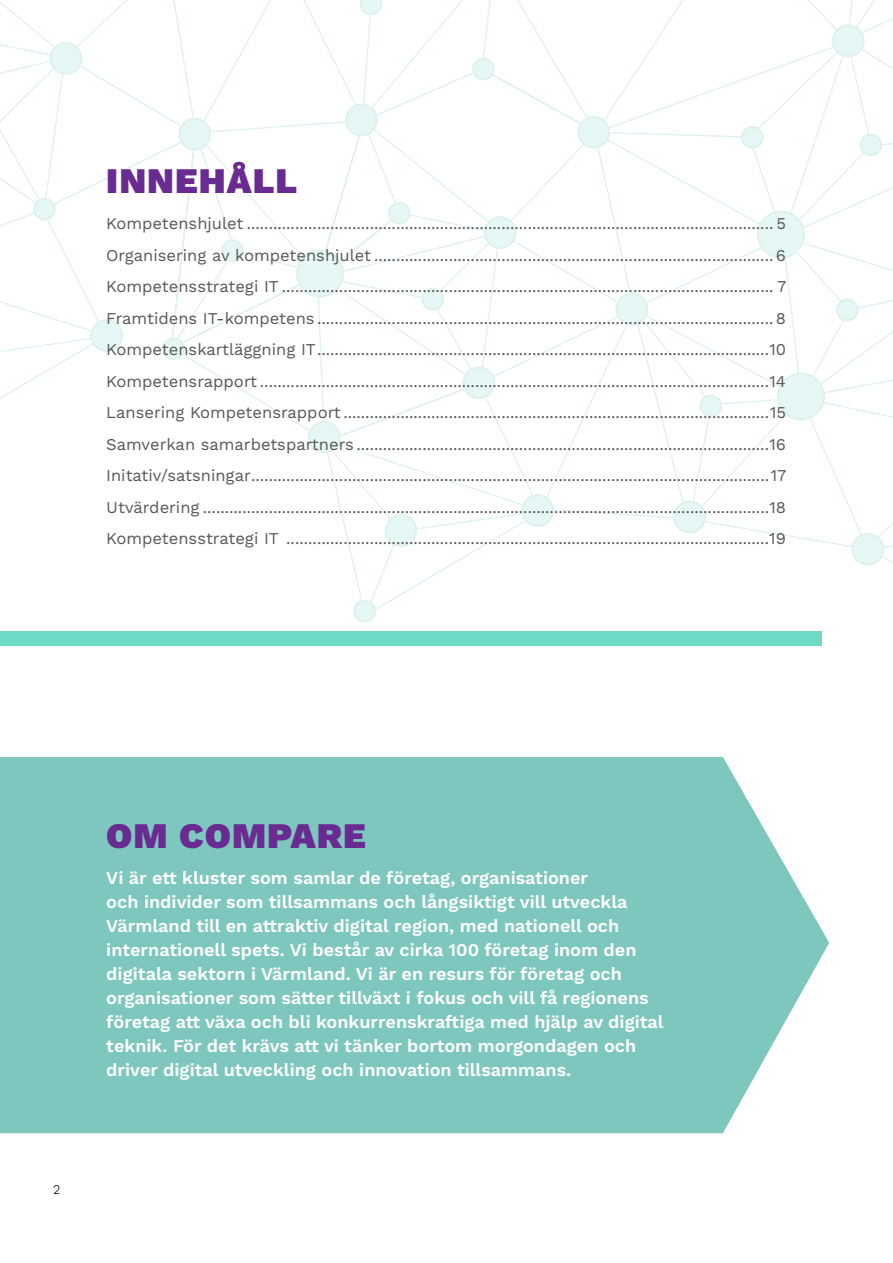
<style>
.page{position:relative;width:893px;height:1263px;background:#fff}
.page>*{position:absolute;margin:0;border:0;box-sizing:border-box;transform-origin:0 0}
.t1{font:900 36px "Work Sans";letter-spacing:.03em;color:#692b91}
.t2{font:600 18px/24px "Work Sans";color:#fff}
.t3{font:16.5px/31.5px "Work Sans";color:#575756;text-align:justify}
.t4{font:300 13.5px "Work Sans";color:#000;scale:.95 1}
</style>
<div class="page">
<svg style="left:0;top:0;width:893px;height:617px"></svg>
<svg style="left:730px;top:0;width:163px;height:80px"></svg>
<div style="left:50px;top:42px;width:32px;height:33px;background:#e5f8f5;border:2px solid #7dc7be;border-radius:50%"></div>
<div style="left:178px;top:118px;width:33px;height:33px;background:#e5f8f5;border:2px solid #7dc7be;border-radius:50%"></div>
<div style="left:345px;top:104px;width:33px;height:32px;background:#e5f8f5;border:2px solid #7dc7be;border-radius:50%"></div>
<div style="left:832px;top:24px;width:32px;height:33px;background:#e5f8f5;border:2px solid #7dc7be;border-radius:50%"></div>
<div style="left:484px;top:216px;width:32px;height:33px;background:#e5f8f5;border:2px solid #7dc7be;border-radius:50%"></div>
<div style="left:615px;top:293px;width:33px;height:32px;background:#e5f8f5;border:2px solid #7dc7be;border-radius:50%"></div>
<div style="left:577px;top:116px;width:33px;height:33px;background:#e5f8f5;border:2px solid #7dc7be;border-radius:50%"></div>
<div style="left:90px;top:319px;width:33px;height:33px;background:#e5f8f5;border:2px solid #7dc7be;border-radius:50%"></div>
<div style="left:308px;top:421px;width:33px;height:33px;background:#e5f8f5;border:2px solid #7dc7be;border-radius:50%"></div>
<div style="left:385px;top:514px;width:32px;height:33px;background:#e5f8f5;border:2px solid #7dc7be;border-radius:50%"></div>
<div style="left:521px;top:494px;width:33px;height:33px;background:#e5f8f5;border:2px solid #7dc7be;border-radius:50%"></div>
<div style="left:673px;top:501px;width:33px;height:32px;background:#e5f8f5;border:2px solid #7dc7be;border-radius:50%"></div>
<div style="left:851px;top:533px;width:33px;height:33px;background:#e5f8f5;border:2px solid #7dc7be;border-radius:50%"></div>
<div style="left:462px;top:366px;width:33px;height:33px;background:#e5f8f5;border:2px solid #7dc7be;border-radius:50%"></div>
<div style="left:296px;top:250px;width:48px;height:47px;background:#e5f8f5;border:2px solid #7dc7be;border-radius:50%"></div>
<div style="left:757px;top:211px;width:48px;height:47px;background:#e5f8f5;border:2px solid #7dc7be;border-radius:50%"></div>
<div style="left:777px;top:373px;width:48px;height:47px;background:#e5f8f5;border:2px solid #7dc7be;border-radius:50%"></div>
<div style="left:33px;top:198px;width:23px;height:22px;background:#e5f8f5;border:2px solid #7dc7be;border-radius:50%"></div>
<div style="left:221px;top:239px;width:23px;height:23px;background:#e5f8f5;border:2px solid #7dc7be;border-radius:50%"></div>
<div style="left:421px;top:288px;width:23px;height:22px;background:#e5f8f5;border:2px solid #7dc7be;border-radius:50%"></div>
<svg style="left:360px;top:0;width:22px;height:15px"></svg>
<div style="left:472px;top:58px;width:23px;height:22px;background:#e5f8f5;border:2px solid #7dc7be;border-radius:50%"></div>
<div style="left:741px;top:126px;width:23px;height:23px;background:#e5f8f5;border:2px solid #7dc7be;border-radius:50%"></div>
<div style="left:860px;top:134px;width:22px;height:22px;background:#e5f8f5;border:2px solid #7dc7be;border-radius:50%"></div>
<div style="left:836px;top:299px;width:23px;height:22px;background:#e5f8f5;border:2px solid #7dc7be;border-radius:50%"></div>
<div style="left:699px;top:395px;width:23px;height:22px;background:#e5f8f5;border:2px solid #7dc7be;border-radius:50%"></div>
<div style="left:162px;top:337px;width:23px;height:23px;background:#e5f8f5;border:2px solid #7dc7be;border-radius:50%"></div>
<div style="left:353px;top:600px;width:23px;height:22px;background:#e5f8f5;border:2px solid #7dc7be;border-radius:50%"></div>
<div style="left:388px;top:202px;width:23px;height:22px;background:#e5f8f5;border:2px solid #7dc7be;border-radius:50%"></div>
<div style="left:0;top:757px;width:829px;height:376px;background:#7dc7be"></div>
<div style="left:0;top:631px;width:822px;height:15px;background:#6edbc7"></div>
<h1 class="t1" style="left:106px;top:160px;width:193px">INNEHÅLL</h1>
<p class="t3" style="left:106px;top:209px;width:682px">Kompetenshjulet ........................................................................................................................ 5<br>Organisering av kompetenshjulet ...........................................................................................6<br>Kompetensstrategi IT ................................................................................................................ 7<br>Framtidens IT-kompetens ........................................................................................................8<br>Kompetenskartläggning IT.......................................................................................................10<br>Kompetensrapport ....................................................................................................................14<br>Lansering Kompetensrapport .................................................................................................15<br>Samverkan samarbetspartners ..............................................................................................16<br>Initativ/satsningar......................................................................................................................17<br>Utvärdering .................................................................................................................................18<br>Kompetensstrategi IT ..............................................................................................................19</p>
<p class="t4" style="left:53px;top:1181px;width:9px">2</p>
<h1 class="t1" style="left:106px;top:815px;width:261px">OM COMPARE</h1>
<p class="t2" style="left:106px;top:867px;width:559px">Vi är ett kluster som samlar de företag, organisationer<br>och individer som tillsammans och långsiktigt vill utveckla Värmland till en attraktiv digital region, med nationell och internationell spets. Vi består av cirka 100 företag inom den digitala sektorn i Värmland. Vi är en resurs för företag och organisationer som sätter tillväxt i fokus och vill få regionens företag att växa och bli konkurrenskraftiga med hjälp av digital teknik. För det krävs att vi tänker bortom morgondagen och driver digital utveckling och innovation tillsammans.</p>
</div>
